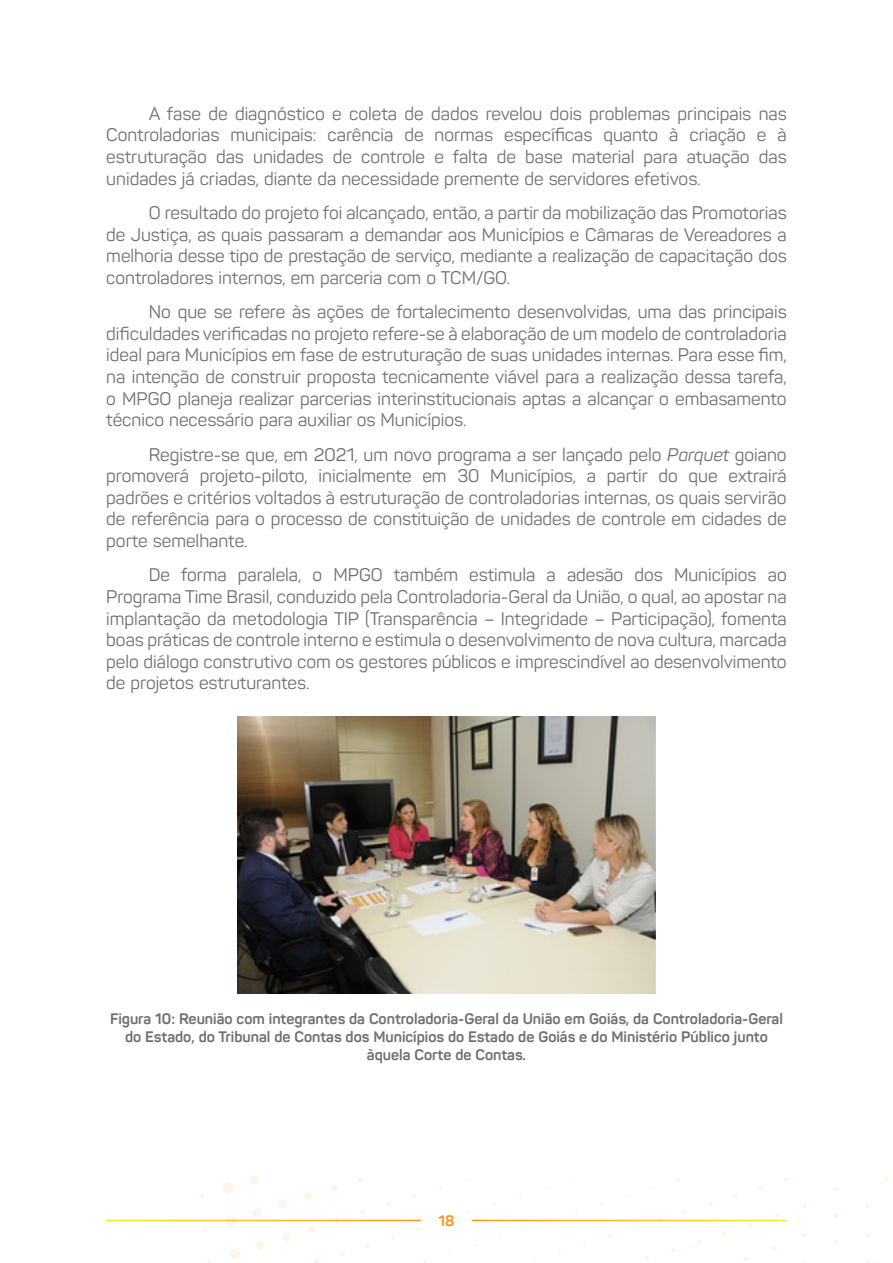
<style>
.page{position:relative;width:893px;height:1263px;background:#fff}
.page>*{position:absolute;margin:0;border:0;box-sizing:border-box;transform-origin:0 0}
.t1{font:18px/21.6px "Panton";color:#706f6f;text-align:justify}
.t2{font:700 15px/18px "Panton";color:#706f6f;text-align:center}
.t3{font:700 15px "Panton";color:#f8951d}
.s1{font-style:italic}
</style>
<div class="page">
<svg style="left:834px;top:1187px;width:4px;height:4px"></svg>
<svg style="left:834px;top:1214px;width:4px;height:4px"></svg>
<svg style="left:803px;top:1204px;width:4px;height:4px"></svg>
<svg style="left:784px;top:1178px;width:4px;height:3px"></svg>
<svg style="left:884px;top:1178px;width:5px;height:4px"></svg>
<svg style="left:865px;top:1203px;width:4px;height:5px"></svg>
<svg style="left:834px;top:1240px;width:4px;height:4px"></svg>
<svg style="left:802px;top:1233px;width:4px;height:4px"></svg>
<svg style="left:775px;top:1214px;width:4px;height:4px"></svg>
<svg style="left:866px;top:1233px;width:5px;height:4px"></svg>
<svg style="left:772px;top:1246px;width:4px;height:4px"></svg>
<svg style="left:748px;top:1223px;width:5px;height:4px"></svg>
<svg style="left:743px;top:1257px;width:5px;height:4px"></svg>
<svg style="left:708px;top:1202px;width:4px;height:4px"></svg>
<svg style="left:697px;top:1240px;width:4px;height:4px"></svg>
<svg style="left:683px;top:1210px;width:4px;height:4px"></svg>
<svg style="left:412px;top:1194px;width:4px;height:4px"></svg>
<svg style="left:391px;top:1235px;width:4px;height:4px"></svg>
<svg style="left:386px;top:1202px;width:5px;height:5px"></svg>
<svg style="left:365px;top:1243px;width:5px;height:4px"></svg>
<svg style="left:360px;top:1210px;width:5px;height:5px"></svg>
<svg style="left:358px;top:1178px;width:5px;height:4px"></svg>
<svg style="left:339px;top:1251px;width:6px;height:5px"></svg>
<svg style="left:334px;top:1218px;width:6px;height:6px"></svg>
<svg style="left:331px;top:1185px;width:6px;height:6px"></svg>
<svg style="left:314px;top:1259px;width:6px;height:4px"></svg>
<div style="left:308px;top:1226px;width:7px;height:6px;background:#fef4e8;border-radius:50%"></div>
<div style="left:305px;top:1193px;width:7px;height:7px;background:#fef4e8;border-radius:50%"></div>
<div style="left:282px;top:1233px;width:8px;height:8px;background:#fef4e8;border-radius:50%"></div>
<div style="left:278px;top:1200px;width:8px;height:8px;background:#fef4e8;border-radius:50%"></div>
<div style="left:256px;top:1241px;width:9px;height:9px;background:#fef4e8;border-radius:50%"></div>
<div style="left:252px;top:1208px;width:9px;height:9px;background:#fef4e8;border-radius:50%"></div>
<svg style="left:250px;top:1178px;width:9px;height:6px"></svg>
<div style="left:230px;top:1249px;width:10px;height:9px;background:#fef4e8;border-radius:50%"></div>
<svg style="left:226px;top:1216px;width:10px;height:10px"></svg>
<div style="left:223px;top:1182px;width:11px;height:11px;background:#fef4e8;border-radius:50%"></div>
<svg style="left:203px;top:1227px;width:4px;height:4px"></svg>
<svg style="left:200px;top:1194px;width:5px;height:4px"></svg>
<hr style="left:106px;top:1220px;width:315px;height:1px;background:#fff">
<img style="left:238px;top:716px;width:417px;height:278px">
<p class="t1" style="left:106px;top:103px;width:682px;text-indent:43px">A fase de diagnóstico e coleta de dados revelou dois problemas principais nas Controladorias municipais: carência de normas específicas quanto à criação e à estruturação das unidades de controle e falta de base material para atuação das unidades já criadas, diante da necessidade premente de servidores efetivos.</p>
<p class="t1" style="left:106px;top:202px;width:682px;text-indent:43px">O resultado do projeto foi alcançado, então, a partir da mobilização das Promotorias de Justiça, as quais passaram a demandar aos Municípios e Câmaras de Vereadores a melhoria desse tipo de prestação de serviço, mediante a realização de capacitação dos controladores internos, em parceria com o TCM/GO.</p>
<p class="t1" style="left:106px;top:301px;width:682px;text-indent:43px">No que se refere às ações de fortalecimento desenvolvidas, uma das principais dificuldades verificadas no projeto refere-se à elaboração de um modelo de controladoria ideal para Municípios em fase de estruturação de suas unidades internas. Para esse fim, na intenção de construir proposta tecnicamente viável para a realização dessa tarefa, o MPGO planeja realizar parcerias interinstitucionais aptas a alcançar o embasamento técnico necessário para auxiliar os Municípios.</p>
<p class="t1" style="left:106px;top:443px;width:682px;text-indent:43px">Registre-se que, em 2021, um novo programa a ser lançado pelo <span class="s1">Parquet</span> goiano promoverá projeto-piloto, inicialmente em 30 Municípios, a partir do que extrairá padrões e critérios voltados à estruturação de controladorias internas, os quais servirão de referência para o processo de constituição de unidades de controle em cidades de porte semelhante.</p>
<p class="t1" style="left:106px;top:564px;width:682px;text-indent:43px">De forma paralela, o MPGO também estimula a adesão dos Municípios ao Programa Time Brasil, conduzido pela Controladoria-Geral da União, o qual, ao apostar na implantação da metodologia TIP (Transparência – Integridade – Participação), fomenta boas práticas de controle interno e estimula o desenvolvimento de nova cultura, marcada pelo diálogo construtivo com os gestores públicos e imprescindível ao desenvolvimento de projetos estruturantes.</p>
<p class="t2" style="left:110px;top:1010px;width:674px">Figura 10: Reunião com integrantes da Controladoria-Geral da União em Goiás, da Controladoria-Geral do Estado, do Tribunal de Contas dos Municípios do Estado de Goiás e do Ministério Público junto àquela Corte de Contas.</p>
<p class="t3" style="left:438px;top:1211px;width:18px">18</p>
</div>
